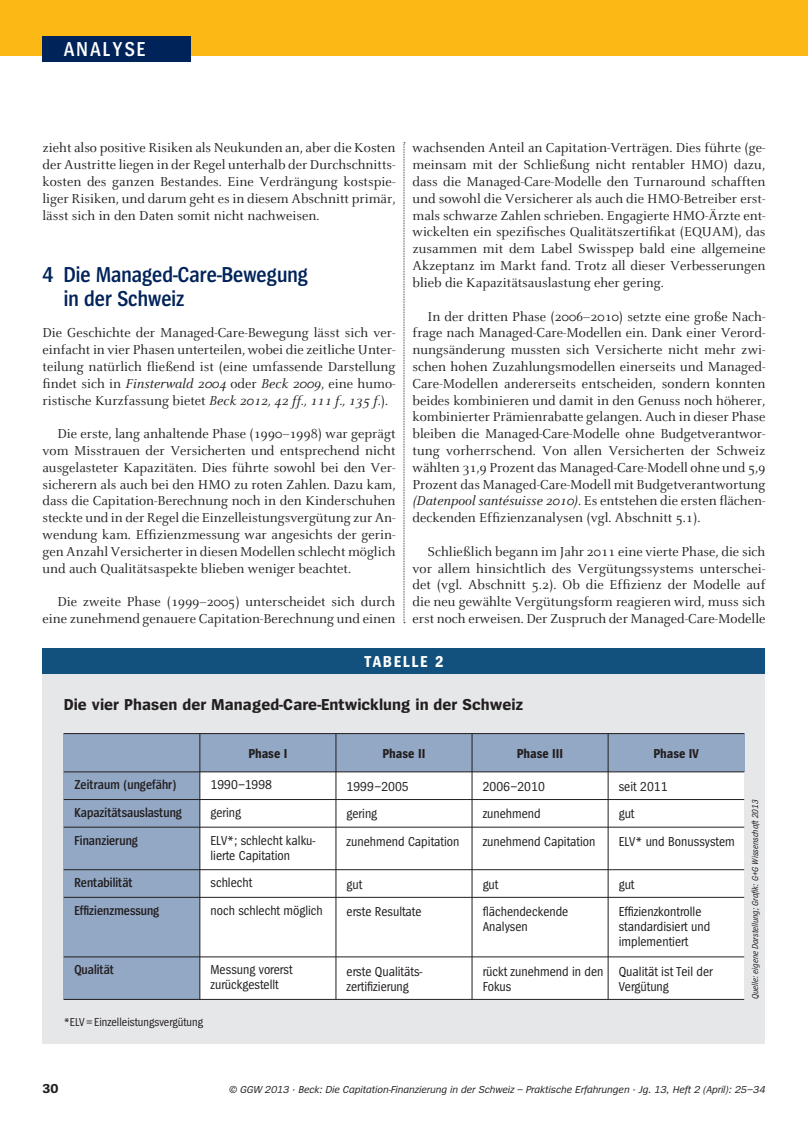
<style>
.page{position:relative;width:808px;height:1127px;background:#fff}
.page>*{position:absolute;margin:0;border:0;box-sizing:border-box;transform-origin:0 0}
.t1{font:600 22.5px/24px "Spiegel Cd";color:#002359}
.t2{font:600 21px "Spiegel Cd";letter-spacing:.13em;color:#fff}
.t3{font:700 16.5px "Spiegel";color:#231f20}
.t4{font:700 16.5px "Spiegel Cd";letter-spacing:.1em;color:#fff}
.t5{font:14.25px/16.8px "Celeste";color:#231f20;text-align:justify}
.t6{font:13.5px/27.6px "Spiegel Cd";color:#231f20}
.t7{font:600 13.5px/27.6px "Spiegel Cd";color:#231f20}
.t8{font:700 13.5px "Spiegel Cd";color:#231f20}
.t9{font:700 13.5px "Spiegel";color:#231f20}
.t10{font:12px "Spiegel Cd";color:#231f20}
.t11{font:italic 10.5px "Spiegel";color:#231f20}
.t12{font:italic 9px "Spiegel Cd";color:#231f20}
.s1{font-style:italic}
</style>
<div class="page">
<div style="left:0;top:0;width:808px;height:55px;background:#fcb814"></div>
<div style="left:43px;top:36px;width:148px;height:26px;background:#002359"></div>
<svg style="left:404px;top:142px;width:1px;height:481px"></svg>
<div style="left:43px;top:670px;width:722px;height:374px;background:#e6e7e9"></div>
<div style="left:64px;top:733px;width:680px;height:266px;background:#fff"></div>
<div style="left:64px;top:733px;width:136px;height:266px;background:#92a8c5"></div>
<div style="left:43px;top:648px;width:722px;height:26px;background:#12517d"></div>
<div style="left:336px;top:733px;width:136px;height:39px;background:#92a8c5"></div>
<div style="left:200px;top:733px;width:136px;height:39px;background:#92a8c5"></div>
<hr style="left:200px;top:733px;width:1px;height:266px;background:#231f20">
<hr style="left:336px;top:733px;width:1px;height:266px;background:#231f20">
<div style="left:472px;top:733px;width:136px;height:39px;background:#92a8c5"></div>
<div style="left:608px;top:733px;width:136px;height:39px;background:#92a8c5"></div>
<hr style="left:64px;top:733px;width:680px;height:1px;background:#231f20">
<hr style="left:64px;top:771px;width:680px;height:1px;background:#231f20">
<hr style="left:472px;top:733px;width:1px;height:266px;background:#231f20">
<hr style="left:64px;top:799px;width:680px;height:1px;background:#231f20">
<hr style="left:64px;top:869px;width:680px;height:1px;background:#231f20">
<hr style="left:64px;top:897px;width:680px;height:1px;background:#231f20">
<hr style="left:64px;top:999px;width:680px;height:1px;background:#231f20">
<hr style="left:608px;top:733px;width:1px;height:266px;background:#231f20">
<hr style="left:64px;top:827px;width:680px;height:1px;background:#231f20">
<hr style="left:64px;top:956px;width:680px;height:1px;background:#231f20">
<h2 class="t2" style="left:64px;top:38px;width:83px">Analyse</h2>
<p class="t5" style="left:412px;top:140px;width:355px">wachsenden Anteil an Capitation-Verträgen. Dies führte (ge&shy;meinsam mit der Schließung nicht rentabler HMO) dazu, dass die Managed-Care-Modelle den Turnaround schafften und sowohl die Versicherer als auch die HMO-Betreiber erst&shy;mals schwarze Zahlen schrieben. Engagierte HMO-Ärzte ent&shy;wickelten ein spezifisches Qualitätszertifikat (EQUAM), das zusammen mit dem Label Swisspep bald eine allgemeine Akzeptanz im Markt fand. Trotz all dieser Verbesserungen blieb die Kapazitätsauslastung eher gering.</p>
<p class="t5" style="left:412px;top:308px;width:355px;text-indent:15px">In der dritten Phase (2006–2010) setzte eine große Nach&shy;frage nach Managed-Care-Modellen ein. Dank einer Verord&shy;nungsänderung mussten sich Versicherte nicht mehr zwi&shy;schen hohen Zuzahlungsmodellen einerseits und Managed-Care-Modellen andererseits entscheiden, sondern konnten beides kombinieren und damit in den Genuss noch höherer, kombinierter Prämienrabatte gelangen. Auch in dieser Phase bleiben die Managed-Care-Modelle ohne Budgetverantwor&shy;tung vorherrschend. Von allen Versicherten der Schweiz wählten 31,9 Prozent das Managed-Care-Modell ohne und 5,9<br>Prozent das Managed-Care-Modell mit Budgetverantwortung <span class="s1">(Datenpool santésuisse 2010)</span>. Es entstehen die ersten flächen&shy;deckenden Effizienzanalysen (vgl. Abschnitt 5.1).</p>
<p class="t5" style="left:412px;top:543px;width:354px;text-indent:15px">Schließlich begann im Jahr 2011 eine vierte Phase, die sich vor allem hinsichtlich des Vergütungssystems unterschei&shy;det (vgl. Abschnitt 5.2). Ob die Effizienz der Modelle auf die neu gewählte Vergütungsform reagieren wird, muss sich erst noch erweisen. Der Zuspruch der Managed-Care-Modelle</p>
<p class="t5" style="left:43px;top:140px;width:354px">zieht also positive Risiken als Neukunden an, aber die Kosten der Austritte liegen in der Regel unterhalb der Durchschnitts&shy;kosten des ganzen Bestandes. Eine Verdrängung kostspie&shy;liger Risiken, und darum geht es in diesem Abschnitt primär, lässt sich in den Daten somit nicht nachweisen.</p>
<h1 class="t1" style="left:64px;top:263px;width:246px;text-indent:-21px">4 Die Managed-Care-Bewegung in der Schweiz</h1>
<p class="t5" style="left:43px;top:325px;width:354px">Die Geschichte der Managed-Care-Bewegung lässt sich ver&shy;einfacht in vier Phasen unterteilen, wobei die zeitliche Unter&shy;teilung natürlich fließend ist (eine umfassende Darstellung findet sich in <span class="s1">Finsterwald 2004</span> oder <span class="s1">Beck 2009</span>, eine humo&shy;ristische Kurzfassung bietet <span class="s1">Beck 2012, 42 ff., 111 f., 135 f.</span>).</p>
<p class="t5" style="left:43px;top:426px;width:355px;text-indent:15px">Die erste, lang anhaltende Phase (1990–1998) war geprägt vom Misstrauen der Versicherten und entsprechend nicht ausgelasteter Kapazitäten. Dies führte sowohl bei den Ver&shy;sicherern als auch bei den HMO zu roten Zahlen. Dazu kam, dass die Capitation-Berechnung noch in den Kinderschuhen steckte und in der Regel die Einzelleistungsvergütung zur An&shy;wendung kam. Effizienzmessung war angesichts der gerin&shy;gen Anzahl Versicherter in diesen Modellen schlecht möglich und auch Qualitätsaspekte blieben weniger beachtet.</p>
<p class="t5" style="left:43px;top:594px;width:354px;text-align:right">Die zweite Phase (1999–2005) unterscheidet sich durch eine zunehmend genauere Capitation-Berechnung und einen</p>
<p class="t4" style="left:364px;top:653px;width:81px">Tabelle 2</p>
<p class="t3" style="left:64px;top:696px;width:461px">Die vier Phasen der Managed-Care-Entwicklung in der Schweiz</p>
<p class="t8" style="left:248px;top:747px;width:41px">Phase I</p>
<p class="t8" style="left:383px;top:747px;width:44px">Phase II</p>
<p class="t8" style="left:517px;top:747px;width:48px">Phase III</p>
<p class="t8" style="left:653px;top:747px;width:47px">Phase IV</p>
<p class="t7" style="left:74px;top:771px;width:104px">Zeitraum (ungefähr)</p>
<p class="t6" style="left:210px;top:771px;width:63px">1990–1998</p>
<p class="t6" style="left:347px;top:773px;width:64px">1999–2005</p>
<p class="t6" style="left:483px;top:773px;width:64px">2006–2010</p>
<p class="t6" style="left:619px;top:773px;width:50px">seit 2011</p>
<p class="t7" style="left:74px;top:799px;width:109px">Kapazitätsauslastung<br>Finanzierung</p>
<p class="t7" style="left:74px;top:869px;width:87px">Rentabilität<br>Effizienzmessung</p>
<p class="t7" style="left:74px;top:956px;width:41px">Qualität</p>
<p class="t6" style="left:210px;top:799px;width:107px">gering<br>ELV*; schlecht kalku-</p>
<p class="t6" style="left:210px;top:842px;width:114px">lierte Capitation schlecht<br>noch schlecht möglich</p>
<p class="t6" style="left:210px;top:963px;width:84px;line-height:15px">Messung vorerst zurückgestellt</p>
<p class="t6" style="left:347px;top:800px;width:114px">gering<br>zunehmend Capitation</p>
<p class="t6" style="left:347px;top:871px;width:77px">gut<br>erste Resultate</p>
<p class="t6" style="left:347px;top:964px;width:77px;line-height:15px">erste Qualitäts&shy;zertifizierung</p>
<p class="t6" style="left:483px;top:800px;width:114px">zunehmend zunehmend Capitation</p>
<p class="t6" style="left:483px;top:871px;width:87px">gut flächendeckende</p>
<p class="t6" style="left:483px;top:913px;width:47px">Analysen</p>
<p class="t6" style="left:483px;top:964px;width:122px;line-height:15px">rückt zunehmend in den<br>Fokus</p>
<p class="t6" style="left:619px;top:800px;width:118px">gut<br>ELV* und Bonussystem</p>
<p class="t6" style="left:619px;top:871px;width:84px">gut<br>Effizienzkontrolle</p>
<p class="t6" style="left:619px;top:919px;width:93px;line-height:15px">standardisiert und implementiert</p>
<p class="t6" style="left:619px;top:964px;width:95px;line-height:15px">Qualität ist Teil der<br>Vergütung</p>
<p class="t12" style="left:751px;top:999px;width:201px;rotate:-90deg">Quelle: eigene Darstellung; Grafik: G+G Wissenschaft 2013</p>
<p class="t10" style="left:64px;top:1015px;width:141px">*ELV=Einzelleistungsvergütung</p>
<p class="t9" style="left:43px;top:1081px;width:18px">30</p>
<p class="t11" style="left:229px;top:1084px;width:538px">© GGW 2013 · Beck: Die Capitation-Finanzierung in der Schweiz – Praktische Erfahrungen · Jg. 13, Heft 2 (April): 25–34</p>
</div>
